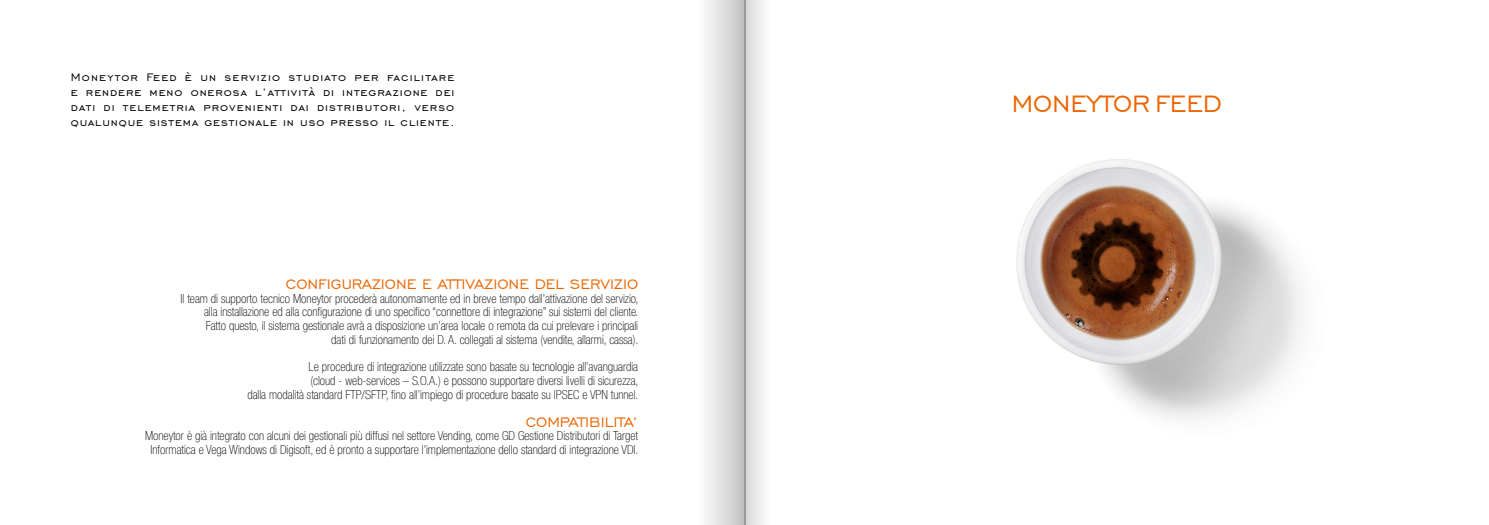
<style>
.page{position:relative;width:1489px;height:525px;background:#fff}
.page>*{position:absolute;margin:0;border:0;box-sizing:border-box;transform-origin:0 0}
.t1{font:30px "Engravers Gothic BT";color:#ec6500}
.t2{font:17.5px "Engravers Gothic BT";color:#ec6500}
.t3{font:13.75px/15px "Engravers Gothic BT";letter-spacing:.065em;color:#000;text-align:justify}
.t4{font:100 condensed 12.5px/13.8px "Helvetica Neue LT Std";color:#000;text-align:right}
</style>
<div class="page">
<img style="left:1016px;top:159px;width:287px;height:262px">
<div style="left:697px;top:0;width:48px;height:524px;background:linear-gradient(to right,#fff,#c3c3c3)"></div>
<svg style="left:744px;top:0;width:19px;height:524px"></svg>
<p class="t3" style="left:71px;top:70px;width:385px">Moneytor Feed è un servizio studiato per facilitare e rendere meno onerosa l’attività di integrazione dei dati di telemetria provenienti dai distributori, verso qualunque sistema gestionale in uso presso il cliente.</p>
<h2 class="t2" style="left:286px;top:274px;width:354px">CONFIGURAZIONE E ATTIVAZIONE DEL SERVIZIO</h2>
<p class="t4" style="left:180px;top:291px;width:459px">Il team di supporto tecnico Moneytor procederà autonomamente ed in breve tempo dall’attivazione del servizio, alla installazione ed alla configurazione di uno specifico “connettore di integrazione” sui sistemi del cliente.<br>Fatto questo, il sistema gestionale avrà a disposizione un’area locale o remota da cui prelevare i principali<br>dati di funzionamento dei D. A. collegati al sistema (vendite, allarmi, cassa).</p>
<p class="t4" style="left:247px;top:360px;width:392px">Le procedure di integrazione utilizzate sono basate su tecnologie all’avanguardia<br>(cloud - web-services – S.O.A.) e possono supportare diversi livelli di sicurezza,<br>dalla modalità standard FTP/SFTP, fino all’impiego di procedure basate su IPSEC e VPN tunnel.</p>
<h2 class="t2" style="left:525px;top:412px;width:114px">COMPATIBILITA’</h2>
<p class="t4" style="left:145px;top:428px;width:495px;text-align:center">Moneytor è già integrato con alcuni dei gestionali più diffusi nel settore Vending, come GD Gestione Distributori di Target<br>Informatica e Vega Windows di Digisoft, ed è pronto a supportare l’implementazione dello standard di integrazione VDI.</p>
<h1 class="t1" style="left:1011px;top:87px;width:211px">MONEYTOR FEED</h1>
</div>
